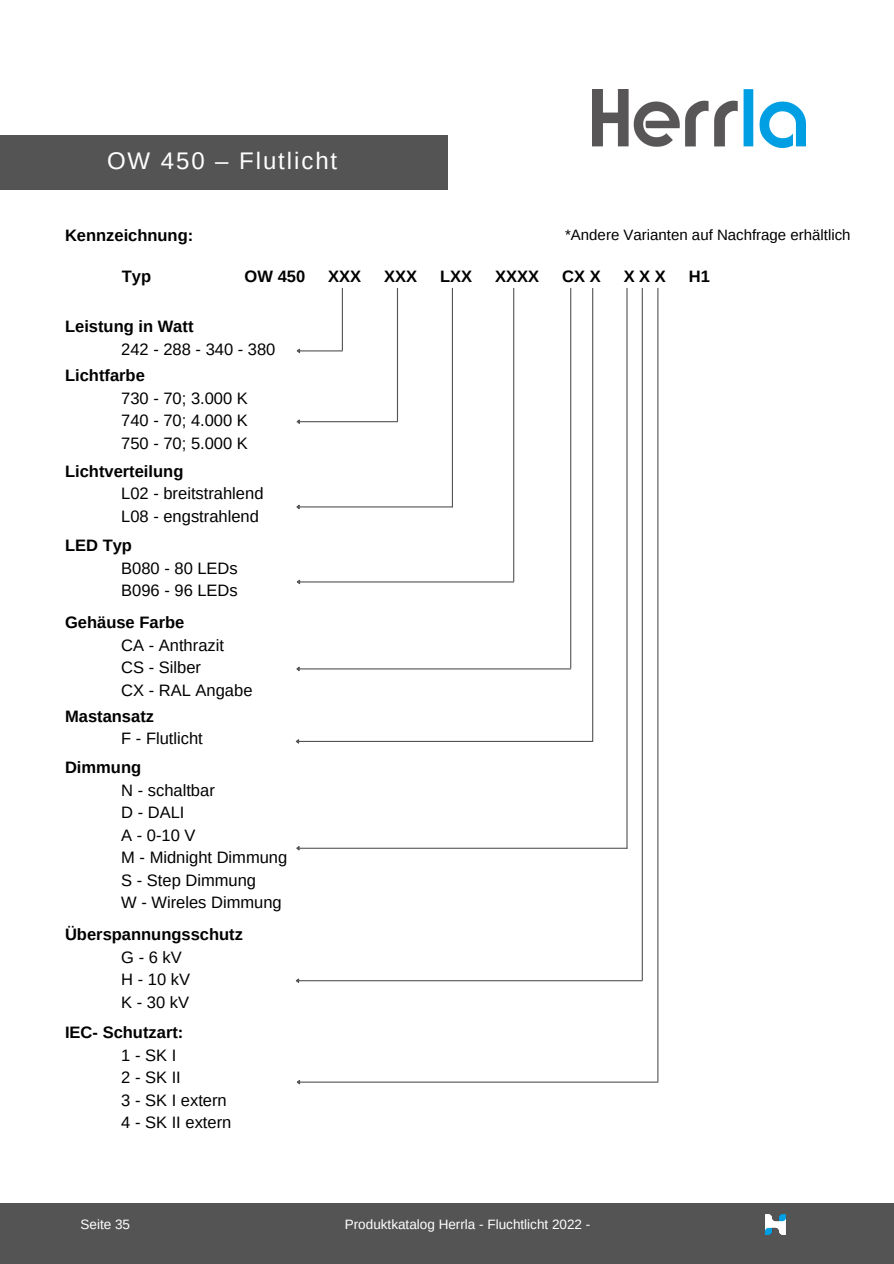
<style>
.page{position:relative;width:894px;height:1264px;background:#fff}
.page>*{position:absolute;margin:0;border:0;box-sizing:border-box;transform-origin:0 0}
.t1{font:24px "Arimo";letter-spacing:.08em;color:#fff}
.t2{font:16.5px "Arimo";color:#000}
.t3{font:700 16.5px "Arimo";color:#000}
.t4{font:15px "Arimo";color:#000}
.t5{font:13.5px "Arimo";color:#fff}
</style>
<div class="page">
<img style="left:592px;top:89px;width:212px;height:59px">
<div style="left:0;top:136px;width:447px;height:54px;background:#545454"></div>
<div style="left:0;top:1203px;width:893px;height:60px;background:#545454"></div>
<hr style="left:342px;top:288px;width:1px;height:62px;background:#545454">
<hr style="left:300px;top:350px;width:42px;height:1px;background:#545454">
<svg style="left:296px;top:348px;width:5px;height:6px"></svg>
<hr style="left:397px;top:288px;width:1px;height:133px;background:#545454">
<hr style="left:300px;top:421px;width:97px;height:1px;background:#545454">
<svg style="left:296px;top:419px;width:5px;height:5px"></svg>
<hr style="left:451px;top:288px;width:2px;height:219px;background:#545454">
<hr style="left:299px;top:506px;width:153px;height:1px;background:#545454">
<svg style="left:296px;top:504px;width:4px;height:5px"></svg>
<hr style="left:513px;top:288px;width:1px;height:293px;background:#545454">
<hr style="left:300px;top:581px;width:213px;height:1px;background:#545454">
<svg style="left:296px;top:579px;width:5px;height:6px"></svg>
<hr style="left:570px;top:288px;width:1px;height:380px;background:#545454">
<hr style="left:299px;top:668px;width:271px;height:1px;background:#545454">
<svg style="left:296px;top:666px;width:4px;height:5px"></svg>
<hr style="left:592px;top:288px;width:1px;height:453px;background:#545454">
<hr style="left:299px;top:741px;width:293px;height:1px;background:#545454">
<svg style="left:295px;top:739px;width:5px;height:5px"></svg>
<hr style="left:626px;top:288px;width:1px;height:560px;background:#545454">
<hr style="left:299px;top:847px;width:327px;height:1px;background:#545454">
<svg style="left:296px;top:846px;width:4px;height:5px"></svg>
<hr style="left:641px;top:288px;width:1px;height:692px;background:#545454">
<hr style="left:657px;top:288px;width:1px;height:793px;background:#545454">
<hr style="left:299px;top:980px;width:343px;height:1px;background:#545454">
<svg style="left:295px;top:978px;width:5px;height:5px"></svg>
<hr style="left:300px;top:1081px;width:357px;height:1px;background:#545454">
<svg style="left:296px;top:1080px;width:5px;height:5px"></svg>
<img style="left:765px;top:1214px;width:21px;height:21px">
<p class="t1" style="left:107px;top:147px;width:232px">OW 450 – Flutlicht</p>
<p class="t3" style="left:65px;top:226px;width:130px">Kennzeichnung:</p>
<p class="t3" style="left:122px;top:267px;width:31px">Typ</p>
<p class="t3" style="left:244px;top:267px;width:62px">OW 450</p>
<p class="t3" style="left:328px;top:267px;width:35px">XXX</p>
<p class="t3" style="left:384px;top:267px;width:35px">XXX</p>
<p class="t3" style="left:440px;top:267px;width:34px">LXX</p>
<p class="t3" style="left:495px;top:267px;width:46px">XXXX</p>
<p class="t3" style="left:562px;top:267px;width:40px">CX X</p>
<p class="t3" style="left:623px;top:267px;width:44px">XXX</p>
<p class="t3" style="left:688px;top:267px;width:23px">H1</p>
<p class="t3" style="left:65px;top:317px;width:130px">Leistung in Watt</p>
<p class="t2" style="left:121px;top:340px;width:156px">242 - 288 - 340 - 380</p>
<p class="t3" style="left:65px;top:366px;width:81px">Lichtfarbe</p>
<p class="t2" style="left:121px;top:389px;width:128px">730 - 70; 3.000 K</p>
<p class="t2" style="left:121px;top:411px;width:128px">740 - 70; 4.000 K</p>
<p class="t2" style="left:121px;top:434px;width:128px">750 - 70; 5.000 K</p>
<p class="t3" style="left:65px;top:462px;width:120px">Lichtverteilung</p>
<p class="t2" style="left:121px;top:484px;width:144px">L02 - breitstrahlend</p>
<p class="t2" style="left:121px;top:507px;width:139px">L08 - engstrahlend</p>
<p class="t3" style="left:65px;top:536px;width:68px">LED Typ</p>
<p class="t2" style="left:121px;top:559px;width:118px">B080 - 80 LEDs</p>
<p class="t2" style="left:121px;top:581px;width:118px">B096 - 96 LEDs</p>
<p class="t3" style="left:65px;top:613px;width:121px">Gehäuse Farbe</p>
<p class="t2" style="left:121px;top:636px;width:104px">CA - Anthrazit</p>
<p class="t2" style="left:121px;top:658px;width:81px">CS - Silber</p>
<p class="t2" style="left:121px;top:681px;width:133px">CX - RAL Angabe</p>
<p class="t3" style="left:65px;top:706px;width:90px">Mastansatz</p>
<p class="t2" style="left:121px;top:729px;width:83px">F - Flutlicht</p>
<p class="t3" style="left:65px;top:758px;width:78px">Dimmung</p>
<p class="t2" style="left:121px;top:780px;width:95px">N - schaltbar</p>
<p class="t2" style="left:121px;top:803px;width:65px">D - DALI</p>
<p class="t2" style="left:121px;top:825px;width:76px">A - 0-10 V</p>
<p class="t2" style="left:121px;top:848px;width:167px">M - Midnight Dimmung</p>
<p class="t2" style="left:121px;top:870px;width:136px">S - Step Dimmung</p>
<p class="t2" style="left:121px;top:893px;width:162px">W - Wireles Dimmung</p>
<p class="t4" style="left:565px;top:227px;width:287px">*Andere Varianten auf Nachfrage erhältlich</p>
<p class="t3" style="left:65px;top:925px;width:179px">Überspannungsschutz</p>
<p class="t2" style="left:121px;top:947px;width:62px">G-6kV</p>
<p class="t2" style="left:121px;top:970px;width:70px">H-10kV</p>
<p class="t2" style="left:121px;top:992px;width:69px">K-30kV</p>
<p class="t3" style="left:65px;top:1023px;width:120px">IEC- Schutzart:</p>
<p class="t2" style="left:121px;top:1045px;width:57px">1-SKI</p>
<p class="t2" style="left:121px;top:1068px;width:61px">2-SKII</p>
<p class="t2" style="left:121px;top:1090px;width:107px">3 - SK I extern</p>
<p class="t2" style="left:121px;top:1113px;width:112px">4 - SK II extern</p>
<p class="t5" style="left:80px;top:1216px;width:51px">Seite 35</p>
<p class="t5" style="left:345px;top:1216px;width:247px">Produktkatalog Herrla - Fluchtlicht 2022 -</p>
</div>
